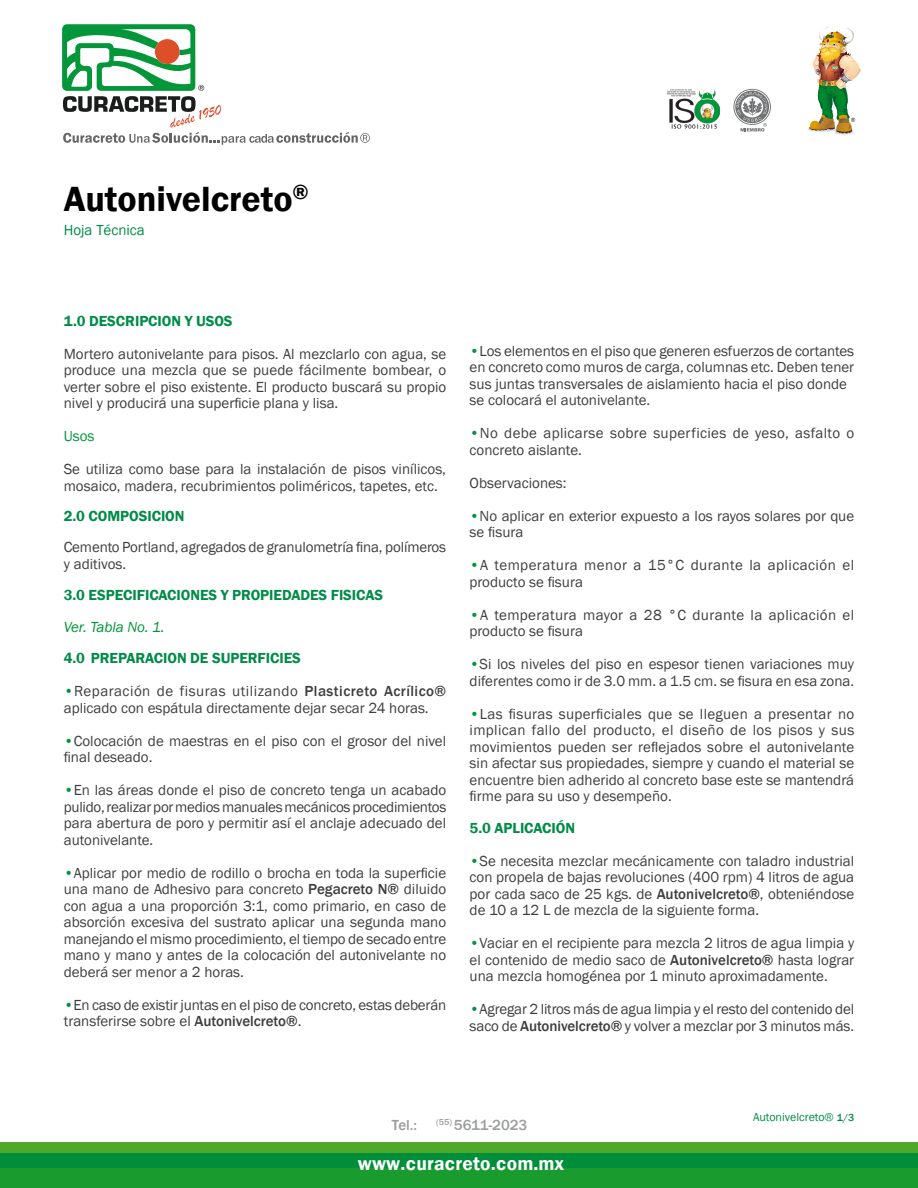
<style>
.page{position:relative;width:918px;height:1188px;background:#fff}
.page>*{position:absolute;margin:0;border:0;box-sizing:border-box;transform-origin:0 0}
.t1{font:600 36px "Franklin Gothic";color:#000}
.t2{font:600 19.5px "Franklin Gothic";letter-spacing:.01em;color:#fff}
.t3{font:15px/16.5px "Franklin Gothic";color:#3e3d40}
.t4{font:15px/16.5px "Franklin Gothic";letter-spacing:.025em;color:#3e3d40}
.t5{font:600 15px "Franklin Gothic";letter-spacing:-.005em;color:#008c47}
.t6{font:15px/16.5px "Franklin Gothic";letter-spacing:.03em;color:#3e3d40}
.t7{font:500 15px "Franklin Gothic";color:#9c9e9f}
.t8{font:italic 15px "Franklin Gothic";letter-spacing:-.005em;color:#00953a}
.t9{font:15px "Franklin Gothic";color:#008c47}
.t10{font:15px "Franklin Gothic";color:#00953a}
.t11{font:12px "Franklin Gothic";color:#008c47}
.s1{color:#00953a}
.s2{font-weight:500}
.s3{font-weight:500;font-size:10.5px}
</style>
<div class="page">
<img style="left:843px;top:133px;width:10px;height:2px">
<img style="left:808px;top:128px;width:35px;height:7px">
<div style="left:0;top:1168px;width:918px;height:20px;background:#1a9b2e"></div>
<div style="left:0;top:1153px;width:918px;height:15px;background:#008e3b"></div>
<div style="left:0;top:1143px;width:918px;height:10px;background:#4ea829"></div>
<svg style="left:62px;top:24px;width:308px;height:121px"></svg>
<img style="left:809px;top:27px;width:52px;height:106px">
<img style="left:666px;top:89px;width:54px;height:40px">
<svg style="left:733px;top:89px;width:38px;height:43px"></svg>
<h1 class="t1" style="left:64px;top:177px;width:247px">Autonivelcreto<sup>®</sup></h1>
<p class="t9" style="left:64px;top:221px;width:83px">Hoja Técnica</p>
<p class="t5" style="left:64px;top:312px;width:170px">1.0 DESCRIPCION Y USOS</p>
<p class="t3" style="left:64px;top:346px;width:384px;text-align:justify">Mortero autonivelante para pisos. Al mezclarlo con agua, se produce una mezcla que se puede fácilmente bombear, o verter sobre el piso existente. El producto buscará su propio nivel y producirá una superficie plana y lisa.</p>
<p class="t10" style="left:64px;top:427px;width:32px">Usos</p>
<p class="t3" style="left:64px;top:461px;width:384px">Se utiliza como base para la instalación de pisos vinílicos, mosaico, madera, recubrimientos poliméricos, tapetes, etc.</p>
<p class="t5" style="left:64px;top:507px;width:122px">2.0 COMPOSICION</p>
<p class="t3" style="left:64px;top:539px;width:384px">Cemento Portland, agregados de granulometría fina, polímeros y aditivos.</p>
<p class="t5" style="left:64px;top:586px;width:321px">3.0 ESPECIFICACIONES Y PROPIEDADES FISICAS</p>
<p class="t8" style="left:64px;top:618px;width:102px">Ver. Tabla No. 1.</p>
<p class="t5" style="left:64px;top:649px;width:239px">4.0 PREPARACION DE SUPERFICIES</p>
<p class="t3" style="left:64px;top:683px;width:384px"><span class="s1">•</span>Reparación de fisuras utilizando <span class="s2">Plasticreto Acrílico® </span>aplicado con espátula directamente dejar secar 24 horas.</p>
<p class="t3" style="left:64px;top:733px;width:384px"><span class="s1">•</span>Colocación de maestras en el piso con el grosor del nivel final deseado.</p>
<p class="t3" style="left:64px;top:782px;width:384px;text-align:justify"><span class="s1">•</span>En las áreas donde el piso de concreto tenga un acabado pulido, realizar por medios manuales mecánicos procedimientos para abertura de poro y permitir así el anclaje adecuado del autonivelante.</p>
<p class="t3" style="left:64px;top:865px;width:384px;text-align:justify"><span class="s1">•</span>Aplicar por medio de rodillo o brocha en toda la superficie una mano de Adhesivo para concreto <span class="s2">Pegacreto N®</span> diluido con agua a una proporción 3:1, como primario, en caso de absorción excesiva del sustrato aplicar una segunda mano manejando el mismo procedimiento, el tiempo de secado entre mano y mano y antes de la colocación del autonivelante no deberá ser menor a 2 horas.</p>
<p class="t3" style="left:64px;top:997px;width:384px"><span class="s1">•</span>En caso de existir juntas en el piso de concreto, estas deberán transferirse sobre el <span class="s2">Autonivelcreto®</span>.</p>
<p class="t3" style="left:470px;top:343px;width:386px"><span class="s1">•</span>Los elementos en el piso que generen esfuerzos de cortantes en concreto como muros de carga, columnas etc. Deben tener sus juntas transversales de aislamiento hacia el piso donde se colocará el autonivelante.</p>
<p class="t4" style="left:470px;top:426px;width:386px"><span class="s1">•</span>No debe aplicarse sobre superficies de yeso, asfalto o concreto aislante.</p>
<p class="t3" style="left:470px;top:475px;width:99px">Observaciones:</p>
<p class="t3" style="left:470px;top:508px;width:386px"><span class="s1">•</span>No aplicar en exterior expuesto a los rayos solares por que se fisura</p>
<p class="t6" style="left:470px;top:558px;width:386px"><span class="s1">•</span>A temperatura menor a 15°C durante la aplicación el producto se fisura</p>
<p class="t4" style="left:470px;top:607px;width:386px"><span class="s1">•</span>A temperatura mayor a 28 °C durante la aplicación el producto se fisura</p>
<p class="t3" style="left:470px;top:657px;width:386px"><span class="s1">•</span>Si los niveles del piso en espesor tienen variaciones muy diferentes como ir de 3.0 mm. a 1.5 cm. se fisura en esa zona.</p>
<p class="t3" style="left:470px;top:706px;width:386px;text-align:justify"><span class="s1">•</span>Las fisuras superficiales que se lleguen a presentar no implican fallo del producto, el diseño de los pisos y sus movimientos pueden ser reflejados sobre el autonivelante sin afectar sus propiedades, siempre y cuando el material se encuentre bien adherido al concreto base este se mantendrá firme para su uso y desempeño.</p>
<p class="t5" style="left:470px;top:819px;width:107px">5.0 APLICACIÓN</p>
<p class="t3" style="left:470px;top:853px;width:386px;text-align:justify"><span class="s1">•</span>Se necesita mezclar mecánicamente con taladro industrial con propela de bajas revoluciones (400 rpm) 4 litros de agua por cada saco de 25 kgs. de <span class="s2">Autonivelcreto®</span>, obteniéndose de 10 a 12 L de mezcla de la siguiente forma.</p>
<p class="t3" style="left:470px;top:936px;width:386px;text-align:justify"><span class="s1">•</span>Vaciar en el recipiente para mezcla 2 litros de agua limpia y el contenido de medio saco de <span class="s2">Autonivelcreto®</span> hasta lograr una mezcla homogénea por 1 minuto aproximadamente.</p>
<p class="t3" style="left:470px;top:1002px;width:386px"><span class="s1">•</span>Agregar 2 litros más de agua limpia y el resto del contenido del saco de <span class="s2">Autonivelcreto®</span> y volver a mezclar por 3 minutos más.</p>
<p class="t7" style="left:392px;top:1115px;width:27px">Tel.:</p>
<p class="t7" style="left:436px;top:1115px;width:93px"><sup>(55)</sup> 5611-2023</p>
<h2 class="t2" style="left:358px;top:1152px;width:208px">www.curacreto.com.mx</h2>
<p class="t11" style="left:753px;top:1110px;width:103px">Autonivelcreto® <span class="s3">1/3</span></p>
</div>
